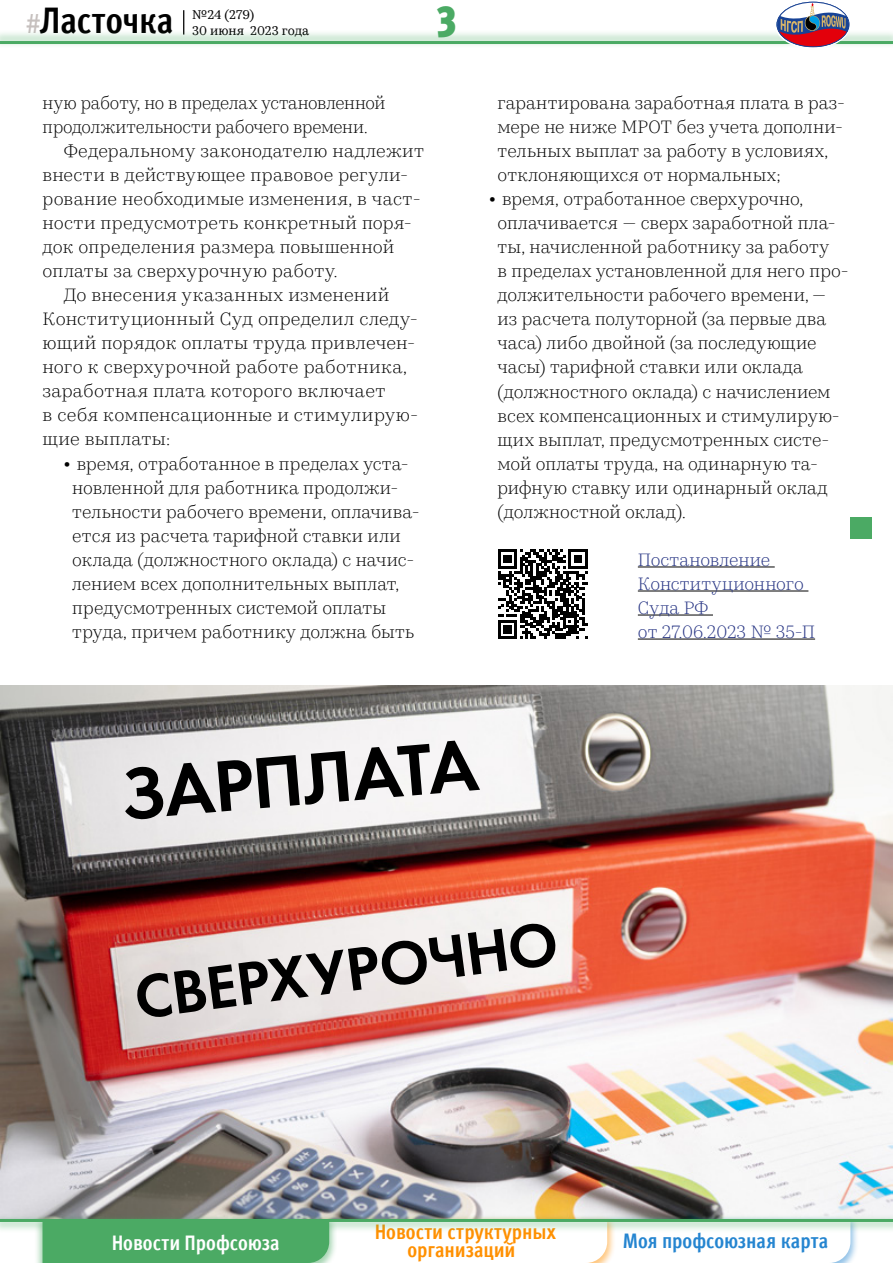
<style>
.page{position:relative;width:893px;height:1263px;background:#fff}
.page>*{position:absolute;margin:0;border:0;box-sizing:border-box;transform-origin:0 0}
.t1{font:italic 75px "Futura Demi C";color:#000}
.t2{font:italic 63px "Futura Demi C";color:#000}
.t3{font:900 condensed 43.5px "Meta Pro";color:#4baa64}
.t4{font:700 condensed 36.9px "Meta Pro";letter-spacing:-.005em;color:#000}
.t5{font:700 condensed 21px/18px "Meta Pro";color:#ff9000;text-align:center}
.t6{font:700 condensed 21px "Meta Pro";letter-spacing:-.005em;color:#2585d0}
.t7{font:700 condensed 21px "Meta Pro";color:#fff}
.t8{font:300 18px/24px "Kazimir Text";letter-spacing:.005em;color:#000}
.t9{font:300 18px "Kazimir Text";letter-spacing:.025em;color:#000}
.t10{font:300 18px/24px "Kazimir Text";letter-spacing:.005em;color:#243282}
.t11{font:12.75px/15px "Kazimir Text";color:#000}
.s1{font-weight:400;font-stretch:normal;font-size:27px;color:#c6c0be}
.s2{font-weight:900}
</style>
<div class="page">
<hr style="left:638px;top:567px;width:137px;height:1px;background:#000">
<hr style="left:638px;top:591px;width:170px;height:1px;background:#000">
<hr style="left:638px;top:615px;width:75px;height:1px;background:#000">
<hr style="left:638px;top:639px;width:177px;height:1px;background:#000">
<img style="left:0;top:686px;width:893px;height:528px">
<svg style="left:498px;top:549px;width:89px;height:90px"></svg>
<div style="left:850px;top:518px;width:22px;height:21px;background:#4baa64"></div>
<svg style="left:183px;top:10px;width:1px;height:19px"></svg>
<svg style="left:43px;top:1233px;width:807px;height:30px"></svg>
<div style="left:0;top:1214px;width:893px;height:19px;background:#4baa64;opacity:.3"></div>
<hr style="left:0;top:1219px;width:893px;height:3px;background:#4baa64">
<div style="left:0;top:29px;width:893px;height:19px;background:#4baa64;opacity:.3"></div>
<hr style="left:0;top:41px;width:893px;height:3px;background:#4baa64">
<svg style="left:775px;top:2px;width:75px;height:46px"></svg>
<div style="left:775px;top:0;width:75px;height:48px;border:1px solid #fff;border-radius:50%"></div>
<h3 class="t4" style="left:26px;top:-9px;width:149px"><span class="s1">#</span>Ласточка</h3>
<p class="t11" style="left:192px;top:7px;width:118px">№24 (279)<br>30 июня 2023 года</p>
<h3 class="t3" style="left:436px;top:-14px;width:22px">3</h3>
<p class="t8" style="left:43px;top:90px;width:345px">ную работу, но в пределах установленной продолжительности рабочего времени.</p>
<p class="t8" style="left:64px;top:138px;width:362px">Федеральному законодателю надлежит</p>
<p class="t8" style="left:43px;top:162px;width:367px">внести в действующее правовое регули-</p>
<p class="t8" style="left:43px;top:186px;width:380px">рование необходимые изменения, в част-</p>
<p class="t8" style="left:43px;top:210px;width:371px">ности предусмотреть конкретный поря-</p>
<p class="t8" style="left:43px;top:234px;width:353px">док определения размера повышенной</p>
<p class="t8" style="left:43px;top:258px;width:296px">оплаты за сверхурочную работу.</p>
<p class="t8" style="left:64px;top:282px;width:327px">До внесения указанных изменений</p>
<p class="t9" style="left:43px;top:306px;width:377px">Конституционный Суд определил следу-</p>
<p class="t8" style="left:43px;top:330px;width:374px">ющий порядок оплаты труда привлечен-</p>
<p class="t8" style="left:43px;top:354px;width:366px">ного к сверхурочной работе работника,</p>
<p class="t8" style="left:43px;top:378px;width:344px">заработная плата которого включает</p>
<p class="t9" style="left:43px;top:402px;width:377px">в себя компенсационные и стимулирую-</p>
<p class="t8" style="left:43px;top:426px;width:129px">щие выплаты:</p>
<p class="t8" style="left:72px;top:450px;width:349px;text-indent:-8px"><span class="s2">•</span> время, отработанное в пределах уста&shy;новленной для работника продолжи&shy;тельности рабочего времени, оплачива&shy;ется из расчета тарифной ставки или оклада (должностного оклада) с начис&shy;лением всех дополнительных выплат, предусмотренных системой оплаты труда, причем работнику должна быть</p>
<p class="t8" style="left:497px;top:90px;width:349px">гарантирована заработная плата в раз&shy;мере не ниже МРОТ без учета дополни&shy;тельных выплат за работу в условиях, отклоняющихся от нормальных;</p>
<p class="t8" style="left:497px;top:186px;width:353px;text-indent:-8px"><span class="s2">•</span> время, отработанное сверхурочно, оплачивается — сверх заработной пла&shy;ты, начисленной работнику за работу<br>в пределах установленной для него про&shy;должительности рабочего времени, — из расчета полуторной (за первые два часа) либо двойной (за последующие часы) тарифной ставки или оклада (должностного оклада) с начислением всех компенсационных и стимулирую&shy;щих выплат, предусмотренных систе&shy;мой оплаты труда, на одинарную та&shy;рифную ставку или одинарный оклад (должностной оклад).</p>
<p class="t10" style="left:638px;top:546px;width:179px">Постановление<br>Конституционного<br>Суда РФ<br>от 27.06.2023 № 35-П</p>
<h1 class="t1" style="left:117px;top:751px;width:360px;rotate:-5deg">ЗАРПЛАТА</h1>
<h2 class="t2" style="left:130px;top:960px;width:428px;rotate:-7deg">СВЕРХУРОЧНО</h2>
<p class="t7" style="left:112px;top:1226px;width:169px">Новости Профсоюза</p>
<p class="t5" style="left:375px;top:1222px;width:183px">Новости структурных организаций</p>
<p class="t6" style="left:623px;top:1225px;width:207px">Моя профсоюзная карта</p>
</div>
